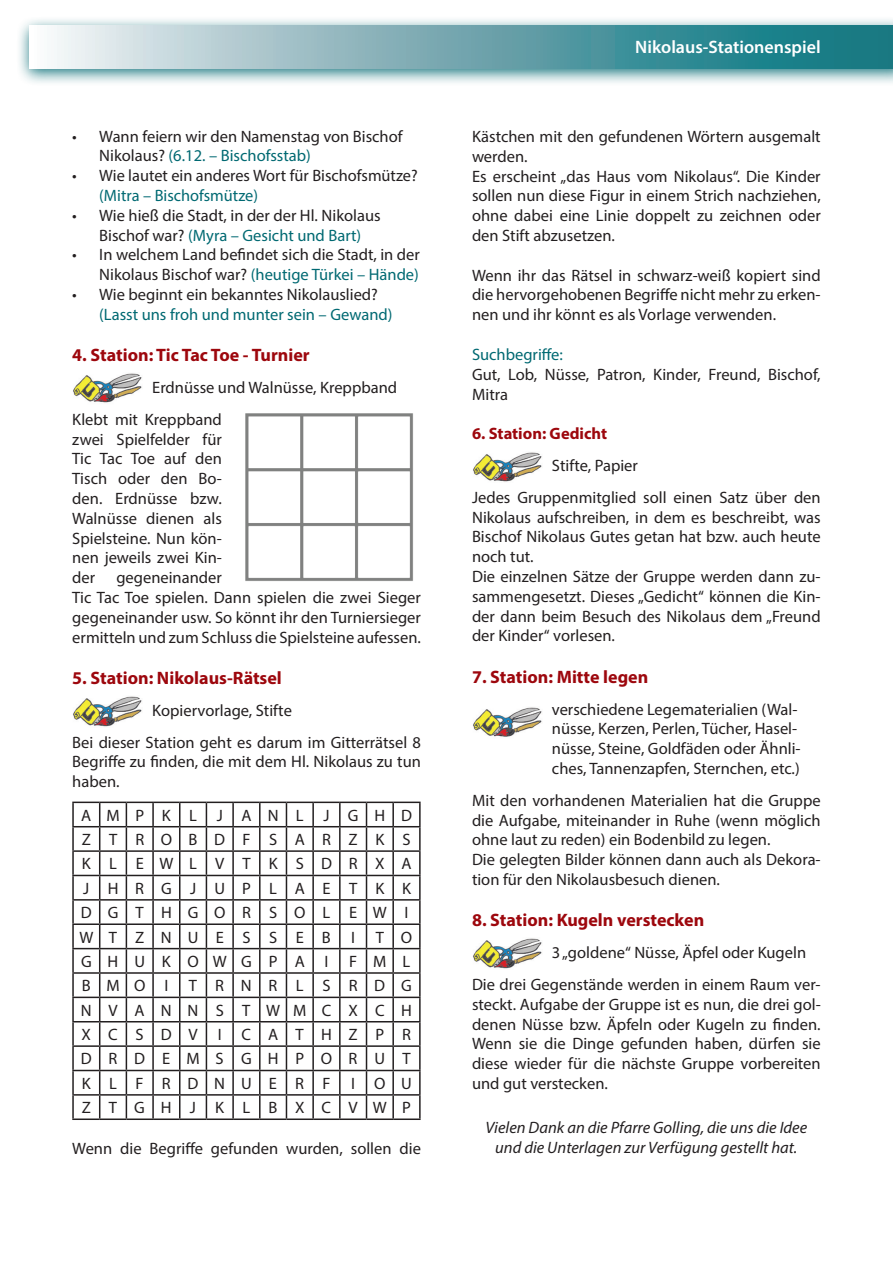
<style>
.page{position:relative;width:893px;height:1263px;background:#fff}
.page>*{position:absolute;margin:0;border:0;box-sizing:border-box;transform-origin:0 0}
.t1{font:700 18px "Myriad Pro";color:#9d070d}
.t2{font:600 18px "Myriad Pro";color:#fff}
.t3{font:16.5px/19.8px "Myriad Pro";color:#231f20}
.t4{font:16.5px/24.3px "Myriad Pro";letter-spacing:1.045em;color:#231f20}
.t5{font:italic 16.5px/19.8px "Myriad Pro";color:#231f20;text-align:center}
.t6{font:16.5px "Myriad Pro";color:#006972}
.t7{font:700 16.5px "Myriad Pro";color:#9d070d}
.t8{font:16.5px/24.3px "Myriad Pro";letter-spacing:1.055em;color:#231f20;text-align:right}
.s1{color:#006972}
</style>
<div class="page">
<svg style="left:19px;top:19px;width:874px;height:64px;background:#bbd6d9"></svg>
<svg style="left:30px;top:26px;width:863px;height:42px;background:#75acb3"></svg>
<img style="left:73px;top:696px;width:69px;height:31px">
<img style="left:473px;top:707px;width:69px;height:30px">
<img style="left:73px;top:373px;width:69px;height:30px">
<img style="left:473px;top:452px;width:69px;height:30px">
<img style="left:246px;top:414px;width:167px;height:167px">
<hr style="left:72px;top:801px;width:28px;height:2px;background:#231f20">
<hr style="left:100px;top:801px;width:26px;height:2px;background:#231f20">
<hr style="left:126px;top:801px;width:27px;height:2px;background:#231f20">
<hr style="left:153px;top:801px;width:27px;height:2px;background:#231f20">
<hr style="left:180px;top:801px;width:26px;height:2px;background:#231f20">
<hr style="left:206px;top:801px;width:27px;height:2px;background:#231f20">
<hr style="left:233px;top:801px;width:27px;height:2px;background:#231f20">
<hr style="left:260px;top:801px;width:26px;height:2px;background:#231f20">
<hr style="left:286px;top:801px;width:27px;height:2px;background:#231f20">
<hr style="left:313px;top:801px;width:27px;height:2px;background:#231f20">
<hr style="left:340px;top:801px;width:26px;height:2px;background:#231f20">
<hr style="left:366px;top:801px;width:27px;height:2px;background:#231f20">
<hr style="left:393px;top:801px;width:28px;height:2px;background:#231f20">
<svg style="left:72px;top:803px;width:349px;height:315px"></svg>
<hr style="left:392px;top:1095px;width:2px;height:23px;background:#231f20">
<hr style="left:419px;top:1095px;width:2px;height:23px;background:#231f20">
<hr style="left:72px;top:1118px;width:28px;height:2px;background:#231f20">
<hr style="left:100px;top:1118px;width:26px;height:2px;background:#231f20">
<hr style="left:126px;top:1118px;width:27px;height:2px;background:#231f20">
<hr style="left:153px;top:1118px;width:27px;height:2px;background:#231f20">
<hr style="left:180px;top:1118px;width:26px;height:2px;background:#231f20">
<hr style="left:206px;top:1118px;width:27px;height:2px;background:#231f20">
<hr style="left:233px;top:1118px;width:27px;height:2px;background:#231f20">
<hr style="left:260px;top:1118px;width:26px;height:2px;background:#231f20">
<hr style="left:286px;top:1118px;width:27px;height:2px;background:#231f20">
<hr style="left:313px;top:1118px;width:27px;height:2px;background:#231f20">
<hr style="left:340px;top:1118px;width:26px;height:2px;background:#231f20">
<hr style="left:366px;top:1118px;width:27px;height:2px;background:#231f20">
<hr style="left:393px;top:1118px;width:28px;height:2px;background:#231f20">
<img style="left:473px;top:938px;width:69px;height:31px">
<p class="t3" style="left:99px;top:126px;width:305px;text-indent:-27px">• Wann feiern wir den Namenstag von Bischof<br>Nikolaus? <span class="s1">(6.12. – Bischofsstab)</span></p>
<p class="t3" style="left:72px;top:165px;width:347px">• Wie lautet ein anderes Wort für Bischofsmütze?</p>
<p class="t6" style="left:99px;top:185px;width:160px">(Mitra – Bischofsmütze)</p>
<p class="t3" style="left:72px;top:205px;width:310px;text-align:center">• Wie hieß die Stadt, in der der Hl. Nikolaus<br>Bischof war? <span class="s1">(Myra – Gesicht und Bart)</span></p>
<p class="t3" style="left:72px;top:245px;width:349px;text-align:right">• In welchem Land befindet sich die Stadt, in der<br>Nikolaus Bischof war? <span class="s1">(heutige Türkei – Hände)</span></p>
<p class="t3" style="left:72px;top:284px;width:307px">• Wie beginnt ein bekanntes Nikolauslied?</p>
<p class="t6" style="left:99px;top:304px;width:295px">(Lasst uns froh und munter sein – Gewand)</p>
<p class="t1" style="left:72px;top:343px;width:239px">4. Station: Tic Tac Toe - Turnier</p>
<p class="t3" style="left:72px;top:371px;width:326px;line-height:31.8px;text-indent:80px">Erdnüsse und Walnüsse, Kreppband<br>Klebt mit Kreppband</p>
<p class="t3" style="left:72px;top:429px;width:151px;text-align:justify">zwei Spielfelder für Tic Tac Toe auf den Tisch oder den Bo&shy;den. Erdnüsse bzw.<br>Walnüsse dienen als Spielsteine. Nun kön&shy;nen jeweils zwei Kin&shy;der</p>
<p class="t3" style="left:72px;top:567px;width:350px;text-indent:44px">gegeneinander<br>Tic Tac Toe spielen. Dann spielen die zwei Sieger gegeneinander usw. So könnt ihr den Turniersieger ermitteln und zum Schluss die Spielsteine aufessen.</p>
<p class="t1" style="left:72px;top:666px;width:211px">5. Station: Nikolaus-Rätsel</p>
<p class="t3" style="left:72px;top:694px;width:350px;line-height:31.8px;text-indent:80px">Kopiervorlage, Stifte<br>Bei dieser Station geht es darum im Gitterrätsel 8</p>
<p class="t3" style="left:72px;top:752px;width:350px">Begriffe zu finden, die mit dem Hl. Nikolaus zu tun haben.</p>
<p class="t4" style="left:79px;top:803px;width:334px">AMPKL JANL JGHD<br>ZTROBDFSARZKS<br>KLEWLVTKSDRXA<br>JHRGJUPLAETKK<br>DGTHGORSOLEWI<br>WTZNUESSEB I TO<br>GHUKOWGPA I</p>
<p class="t3" style="left:81px;top:949px;width:333px;line-height:24.3px;text-align:justify;text-indent:268px">FML BMOI TRNRLSRDG NVANNS TWMCXCH XCSDV I CATHZPR DRDEMSGHPORUT KLFRDNUERF</p>
<p class="t8" style="left:82px;top:1071px;width:332px">IOU<br>ZTGHJKLBXCVWP</p>
<p class="t3" style="left:72px;top:1138px;width:350px">Wenn die Begriffe gefunden wurden, sollen die</p>
<p class="t2" style="left:635px;top:35px;width:187px">Nikolaus-Stationenspiel</p>
<p class="t3" style="left:472px;top:126px;width:350px">Kästchen mit den gefundenen Wörtern ausgemalt werden.<br>Es erscheint „das Haus vom Nikolaus“. Die Kinder sollen nun diese Figur in einem Strich nachziehen, ohne dabei eine Linie doppelt zu zeichnen oder den Stift abzusetzen.</p>
<p class="t3" style="left:472px;top:265px;width:350px;text-align:justify">Wenn ihr das Rätsel in schwarz-weiß kopiert sind die hervorgehobenen Begriffe nicht mehr zu erken&shy;nen und ihr könnt es als Vorlage verwenden.</p>
<p class="t6" style="left:472px;top:344px;width:92px">Suchbegriffe:</p>
<p class="t3" style="left:472px;top:364px;width:350px">Gut, Lob, Nüsse, Patron, Kinder, Freund, Bischof,<br>Mitra</p>
<p class="t7" style="left:472px;top:423px;width:137px">6. Station: Gedicht</p>
<p class="t3" style="left:472px;top:449px;width:350px;line-height:31.8px;text-indent:80px">Stifte, Papier<br>Jedes Gruppenmitglied soll einen Satz über den</p>
<p class="t3" style="left:472px;top:507px;width:350px">Nikolaus aufschreiben, in dem es beschreibt, was Bischof Nikolaus Gutes getan hat bzw. auch heute noch tut.<br>Die einzelnen Sätze der Gruppe werden dann zu&shy;sammengesetzt. Dieses „Gedicht“ können die Kin&shy;der dann beim Besuch des Nikolaus dem „Freund der Kinder“ vorlesen.</p>
<p class="t1" style="left:472px;top:665px;width:178px">7. Station: Mitte legen</p>
<p class="t3" style="left:552px;top:699px;width:250px">verschiedene Legematerialien (Wal&shy;nüsse, Kerzen, Perlen, Tücher, Hasel&shy;nüsse, Steine, Goldfäden oder Ähnli&shy;ches, Tannenzapfen, Sternchen, etc.)</p>
<p class="t3" style="left:472px;top:790px;width:350px">Mit den vorhandenen Materialien hat die Gruppe die Aufgabe, miteinander in Ruhe (wenn möglich ohne laut zu reden) ein Bodenbild zu legen.<br>Die gelegten Bilder können dann auch als Dekora&shy;tion für den Nikolausbesuch dienen.</p>
<p class="t1" style="left:472px;top:908px;width:234px">8. Station: Kugeln verstecken</p>
<p class="t3" style="left:472px;top:936px;width:350px;line-height:31.8px;text-indent:80px">3 „goldene“ Nüsse, Äpfel oder Kugeln<br>Die drei Gegenstände werden in einem Raum ver-</p>
<p class="t3" style="left:472px;top:994px;width:350px;text-align:justify">steckt. Aufgabe der Gruppe ist es nun, die drei gol&shy;denen Nüsse bzw. Äpfeln oder Kugeln zu finden.<br>Wenn sie die Dinge gefunden haben, dürfen sie diese wieder für die nächste Gruppe vorbereiten und gut verstecken.</p>
<p class="t5" style="left:486px;top:1117px;width:323px">Vielen Dank an die Pfarre Golling, die uns die Idee und die Unterlagen zur Verfügung gestellt hat.</p>
</div>
